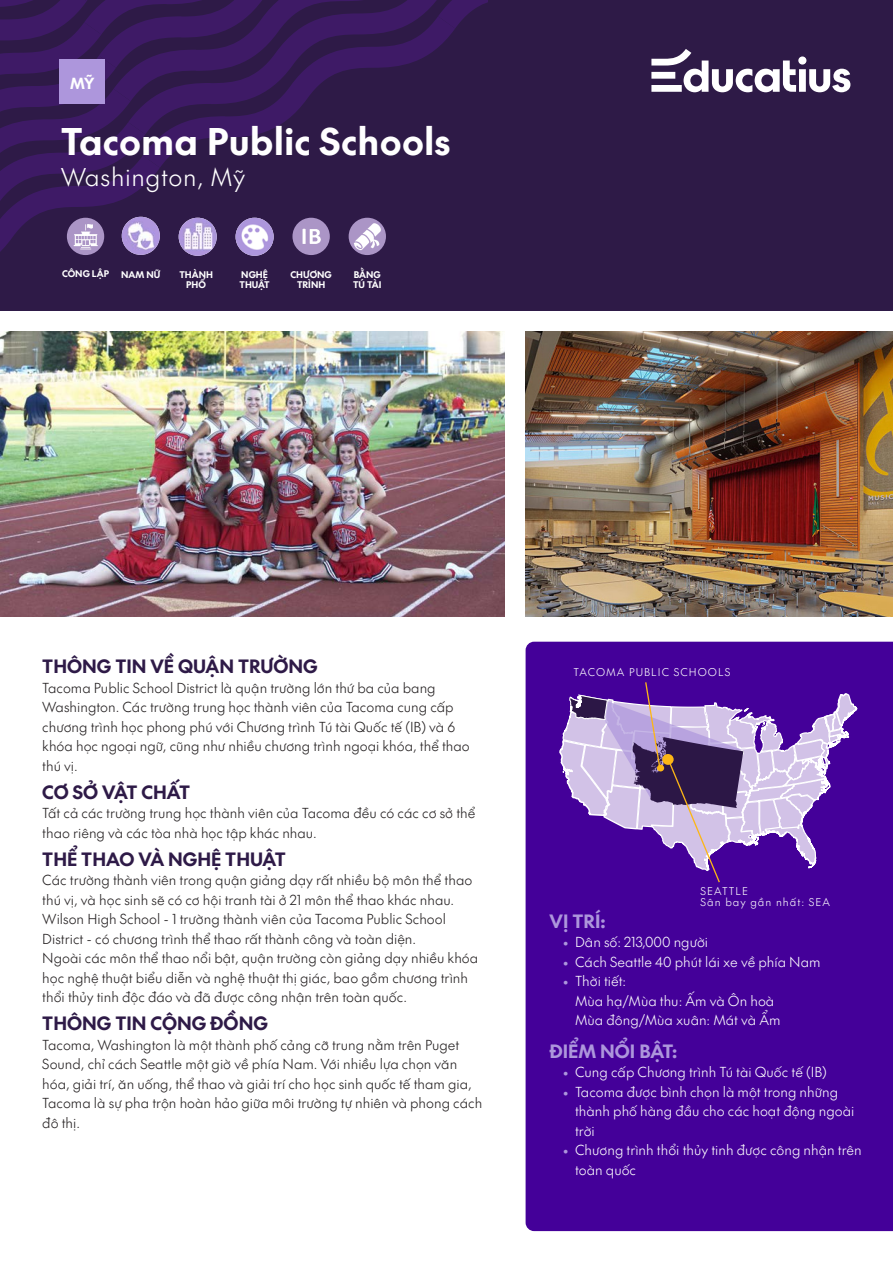
<style>
.page{position:relative;width:893px;height:1263px;background:#fff}
.page>*{position:absolute;margin:0;border:0;box-sizing:border-box;transform-origin:0 0}
.t1{font:36px "SVN The Future Bold";letter-spacing:.02em;color:#fff}
.t2{font:24px "SVN The Future Light";letter-spacing:.025em;color:#fff}
.School_profile{font:18px "SVN The Future Bold";color:#2e1a47}
.Small_title_1{font:18px "SVN The Future Bold";color:#ad96dc}
.t3{font:15px "SVN The Future Bold";color:#fff}
.School_profile-2{font:13.5px/19.5px "SVN The Future Light";color:#231f20}
.t4{font:13.5px/19.5px "SVN The Future Light";color:#fff}
.t5{font:10.5px "SVN The Future Light";letter-spacing:.1em;color:#fff}
.t6{font:9px/10.5px "SVN The Future Bold";color:#fff;text-align:center}
.s1{font-family:"The Future";font-weight:300;color:#ad96dc}
</style>
<div class="page">
<div style="left:0;top:0;width:893px;height:310px;background:#2e1a47"></div>
<svg style="left:0;top:0;width:487px;height:256px"></svg>
<img style="left:122px;top:217px;width:38px;height:38px;border-radius:19px">
<img style="left:0;top:332px;width:504px;height:285px">
<img style="left:526px;top:332px;width:367px;height:285px">
<div style="left:60px;top:60px;width:45px;height:44px;background:#ad96dc"></div>
<div style="left:526px;top:642px;width:367px;height:589px;background:#409"></div>
<img style="left:179px;top:218px;width:38px;height:38px;border-radius:19px">
<svg style="left:651px;top:49px;width:199px;height:43px"></svg>
<img style="left:67px;top:218px;width:37px;height:37px;border-radius:19px">
<img style="left:292px;top:218px;width:38px;height:37px;border-radius:19px">
<img style="left:236px;top:218px;width:38px;height:38px;border-radius:19px">
<img style="left:349px;top:218px;width:37px;height:37px;border-radius:19px">
<svg style="left:558px;top:681px;width:300px;height:210px;background:#7f57b1"></svg>
<p class="t3" style="left:70px;top:71px;width:26px">MỸ</p>
<p class="t1" style="left:61px;top:112px;width:391px">Tacoma Public Schools</p>
<p class="t2" style="left:61px;top:159px;width:186px">Washington, Mỹ</p>
<p class="t6" style="left:62px;top:268px;width:48px">CÔNG LẬP</p>
<p class="t6" style="left:121px;top:269px;width:41px">NAM NỮ</p>
<p class="t6" style="left:239px;top:269px;width:32px;text-align:left">NGHỆ<br>THUẬT</p>
<p class="t6" style="left:354px;top:269px;width:28px">BẰNG</p>
<p class="t6" style="left:179px;top:269px;width:35px">THÀNH<br>PHỐ</p>
<p class="t6" style="left:290px;top:269px;width:43px">CHƯƠNG<br>TRÌNH</p>
<p class="t6" style="left:353px;top:279px;width:30px">TÚ TÀI</p>
<p class="School_profile" style="left:42px;top:652px;width:277px">THÔNG TIN VỀ QUẬN TRƯỜNG</p>
<p class="School_profile-2" style="left:42px;top:677px;width:429px">Tacoma Public School District là quận trường lớn thứ ba của bang Washington. Các trường trung học thành viên của Tacoma cung cấp chương trình học phong phú với Chương trình Tú tài Quốc tế (IB) và 6 khóa học ngoại ngữ, cũng như nhiều chương trình ngoại khóa, thể thao thú vị.</p>
<p class="School_profile" style="left:42px;top:777px;width:149px">CƠ SỞ VẬT CHẤT</p>
<p class="School_profile-2" style="left:42px;top:803px;width:435px">Tất cả các trường trung học thành viên của Tacoma đều có các cơ sở thể thao riêng và các tòa nhà học tập khác nhau.</p>
<p class="School_profile" style="left:42px;top:844px;width:245px">THỂ THAO VÀ NGHỆ THUẬT</p>
<p class="School_profile-2" style="left:42px;top:870px;width:431px">Các trường thành viên trong quận giảng dạy rất nhiều bộ môn thể thao thú vị, và học sinh sẽ có cơ hội tranh tài ở 21 môn thể thao khác nhau.<br>Wilson High School - 1 trường thành viên của Tacoma Public School District - có chương trình thể thao rất thành công và toàn diện.</p>
<p class="School_profile-2" style="left:42px;top:948px;width:437px">Ngoài các môn thể thao nổi bật, quận trường còn giảng dạy nhiều khóa học nghệ thuật biểu diễn và nghệ thuật thị giác, bao gồm chương trình thổi thủy tinh độc đáo và đã được công nhận trên toàn quốc.</p>
<p class="School_profile" style="left:42px;top:1009px;width:227px">THÔNG TIN CỘNG ĐỒNG</p>
<p class="School_profile-2" style="left:42px;top:1034px;width:441px">Tacoma, Washington là một thành phố cảng cỡ trung nằm trên Puget Sound, chỉ cách Seattle một giờ về phía Nam. Với nhiều lựa chọn văn hóa, giải trí, ăn uống, thể thao và giải trí cho học sinh quốc tế tham gia, Tacoma là sự pha trộn hoàn hảo giữa môi trường tự nhiên và phong cách đô thị.</p>
<p class="t5" style="left:573px;top:664px;width:159px">TACOMA PUBLIC SCHOOLS</p>
<p class="t5" style="left:700px;top:883px;width:49px">SEATTLE</p>
<p class="t5" style="left:700px;top:894px;width:131px">Sân bay gần nhất: SEA</p>
<p class="Small_title_1" style="left:550px;top:906px;width:58px">VỊ TRÍ:</p>
<p class="t4" style="left:562px;top:932px;width:147px"><span class="s1">•</span> Dân số: 213,000 người</p>
<p class="t4" style="left:562px;top:951px;width:260px"><span class="s1">•</span> Cách Seattle 40 phút lái xe về phía Nam</p>
<p class="t4" style="left:575px;top:971px;width:207px;text-indent:-13px"><span class="s1">•</span> Thời tiết:<br>Mùa hạ/Mùa thu: Ấm và Ôn hoà<br>Mùa đông/Mùa xuân: Mát và Ẩm</p>
<p class="Small_title_1" style="left:550px;top:1036px;width:129px">ĐIỂM NỔI BẬT:</p>
<p class="t4" style="left:562px;top:1061px;width:266px"><span class="s1">•</span> Cung cấp Chương trình Tú tài Quốc tế (IB)</p>
<p class="t4" style="left:575px;top:1081px;width:281px;text-indent:-13px"><span class="s1">•</span> Tacoma được bình chọn là một trong những thành phố hàng đầu cho các hoạt động ngoài trời</p>
<p class="t4" style="left:575px;top:1139px;width:288px;text-indent:-13px"><span class="s1">•</span> Chương trình thổi thủy tinh được công nhận trên toàn quốc</p>
</div>
